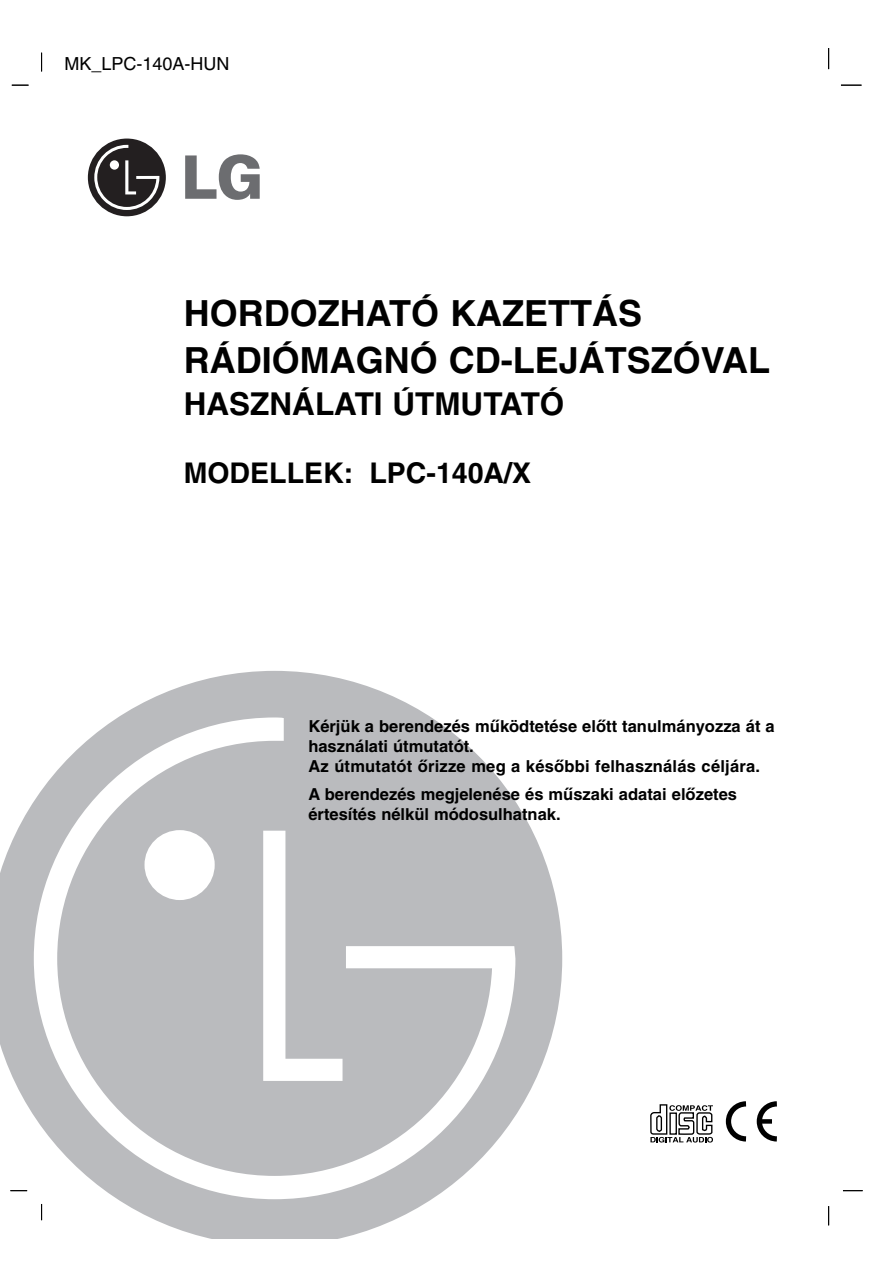
<style>
.page{position:relative;width:893px;height:1263px;background:#fff}
.page>*{position:absolute;margin:0;border:0;box-sizing:border-box;transform-origin:0 0}
.t1{font:700 36px/46.5px "Helvetica CE";color:#000}
.t2{font:700 31.5px "Helvetica CE";color:#000}
.t3{font:700 28.5px "Helvetica CE";color:#000}
.t4{font:18px "Helvetica CE";color:#000}
.t5{font:700 16.5px/19.8px "Helvetica CE";color:#000}
</style>
<div class="page">
<svg style="left:41px;top:53px;width:1px;height:18px"></svg>
<svg style="left:12px;top:85px;width:17px;height:1px"></svg>
<svg style="left:828px;top:48px;width:1px;height:21px"></svg>
<svg style="left:841px;top:85px;width:20px;height:1px"></svg>
<svg style="left:843px;top:1190px;width:19px;height:1px"></svg>
<svg style="left:828px;top:1206px;width:1px;height:19px"></svg>
<svg style="left:185px;top:154px;width:75px;height:46px"></svg>
<div style="left:88px;top:139px;width:78px;height:77px;background:#231f20;border-radius:50%"></div>
<svg style="left:94px;top:145px;width:65px;height:65px"></svg>
<svg style="left:0;top:671px;width:562px;height:568px"></svg>
<svg style="left:34px;top:717px;width:481px;height:482px;fill:#babbbe"></svg>
<svg style="left:650px;top:1104px;width:63px;height:39px"></svg>
<svg style="left:725px;top:1101px;width:52px;height:41px"></svg>
<div style="left:759px;top:1119px;width:13px;height:5px;background:#000"></div>
<p class="t4" style="left:64px;top:57px;width:166px">MK_LPC-140A-HUN</p>
<h1 class="t1" style="left:184px;top:293px;width:588px">HORDOZHATÓ KAZETTÁS<br>RÁDIÓMAGNÓ CD-LEJÁTSZÓVAL</h1>
<h2 class="t2" style="left:184px;top:392px;width:382px">HASZNÁLATI ÚTMUTATÓ</h2>
<h3 class="t3" style="left:184px;top:463px;width:349px">MODELLEK: LPC-140A/X</h3>
<p class="t5" style="left:308px;top:718px;width:468px">Kérjük a berendezés működtetése előtt tanulmányozza át a használati útmutatót.<br>Az útmutatót őrizze meg a későbbi felhasználás céljára.</p>
<p class="t5" style="left:308px;top:786px;width:430px">A berendezés megjelenése és műszaki adatai előzetes értesítés nélkül módosulhatnak.</p>
</div>
